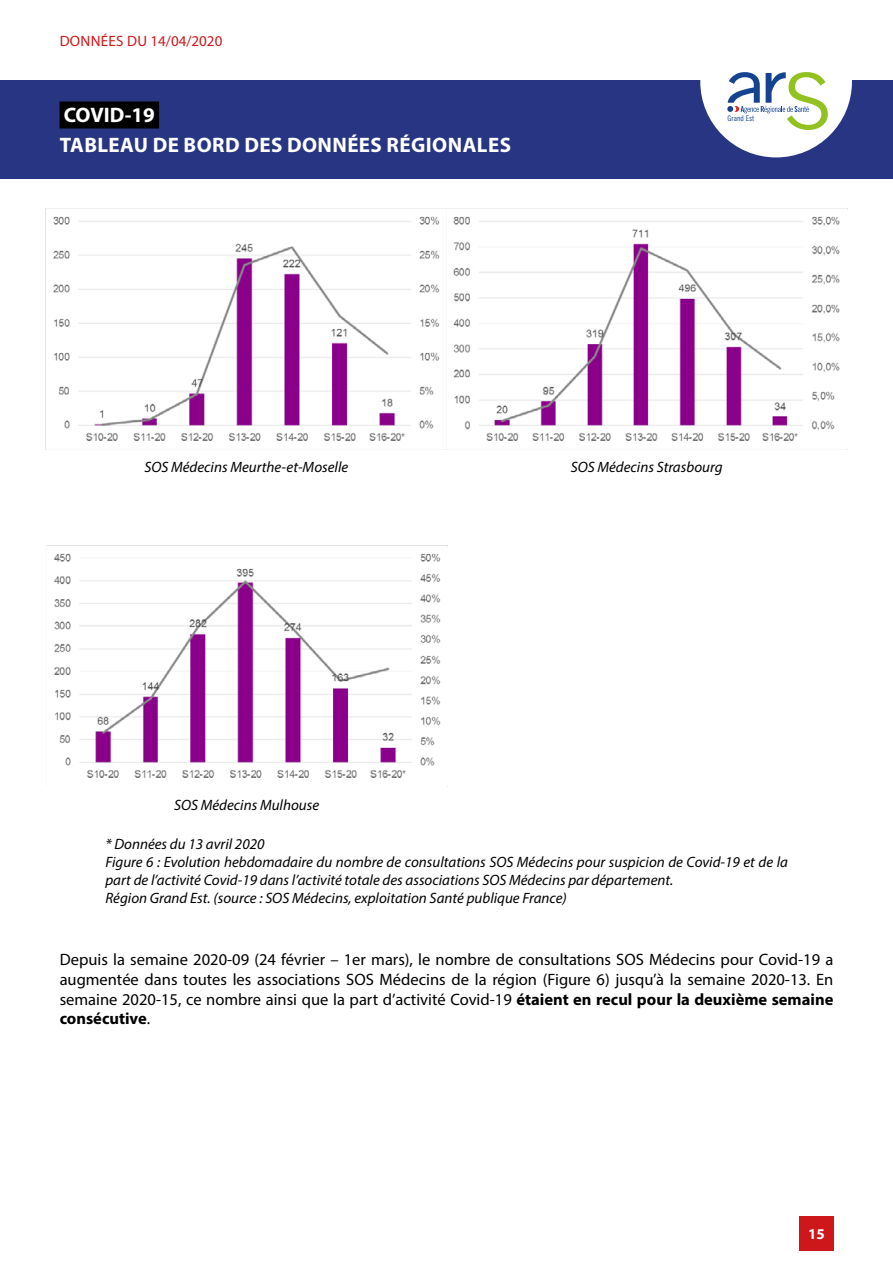
<style>
.page{position:relative;width:893px;height:1263px;background:#fff}
.page>*{position:absolute;margin:0;border:0;box-sizing:border-box;transform-origin:0 0}
.t1{font:700 21px/29.4px "Myriad Pro";letter-spacing:.02em;color:#fff}
.t2{font:16.5px/19.8px "Myriad Pro";color:#000;text-align:justify}
.t3{font:italic 15px/18px "Myriad Pro";color:#000}
.t4{font:15px "Myriad Pro";letter-spacing:.02em;color:#cd171a}
.t5{font:700 15px "Myriad Pro";color:#fff}
.t6{font:7.8px "Trade Gothic LT Std Cn 18";color:#154390}
.s1{font-weight:700}
</style>
<div class="page">
<div style="left:0;top:80px;width:893px;height:99px;background:#283583"></div>
<div style="left:60px;top:101px;width:99px;height:27px;background:#000"></div>
<div style="left:700px;top:6px;width:152px;height:151px;background:#fff;border-radius:50%"></div>
<svg style="left:727px;top:72px;width:101px;height:58px"></svg>
<div style="left:799px;top:1216px;width:34px;height:34px;background:#cd171a"></div>
<img style="left:54px;top:553px;width:387px;height:225px">
<img style="left:53px;top:216px;width:787px;height:225px">
<p class="t4" style="left:60px;top:31px;width:164px">DONNÉES DU 14/04/2020</p>
<h1 class="t1" style="left:60px;top:100px;width:453px">COVID-19<br>TABLEAU DE BORD DES DONNÉES RÉGIONALES</h1>
<p class="t6" style="left:728px;top:114px;width:28px">Grand Est</p>
<p class="t3" style="left:144px;top:458px;width:205px">SOS Médecins Meurthe-et-Moselle</p>
<p class="t3" style="left:571px;top:458px;width:153px">SOS Médecins Strasbourg</p>
<p class="t3" style="left:174px;top:795px;width:147px">SOS Médecins Mulhouse</p>
<p class="t3" style="left:105px;top:835px;width:684px">* Données du 13 avril 2020<br>Figure 6 : Evolution hebdomadaire du nombre de consultations SOS Médecins pour suspicion de Covid-19 et de la part de l’activité Covid-19 dans l’activité totale des associations SOS Médecins par département.<br>Région Grand Est. (source : SOS Médecins, exploitation Santé publique France)</p>
<p class="t2" style="left:60px;top:949px;width:775px">Depuis la semaine 2020-09 (24 février – 1er mars), le nombre de consultations SOS Médecins pour Covid-19 a augmentée dans toutes les associations SOS Médecins de la région (Figure 6) jusqu’à la semaine 2020-13. En semaine 2020-15, ce nombre ainsi que la part d’activité Covid-19 <span class="s1">étaient en recul pour la deuxième semaine consécutive</span>.</p>
<p class="t5" style="left:808px;top:1224px;width:18px">15</p>
</div>
